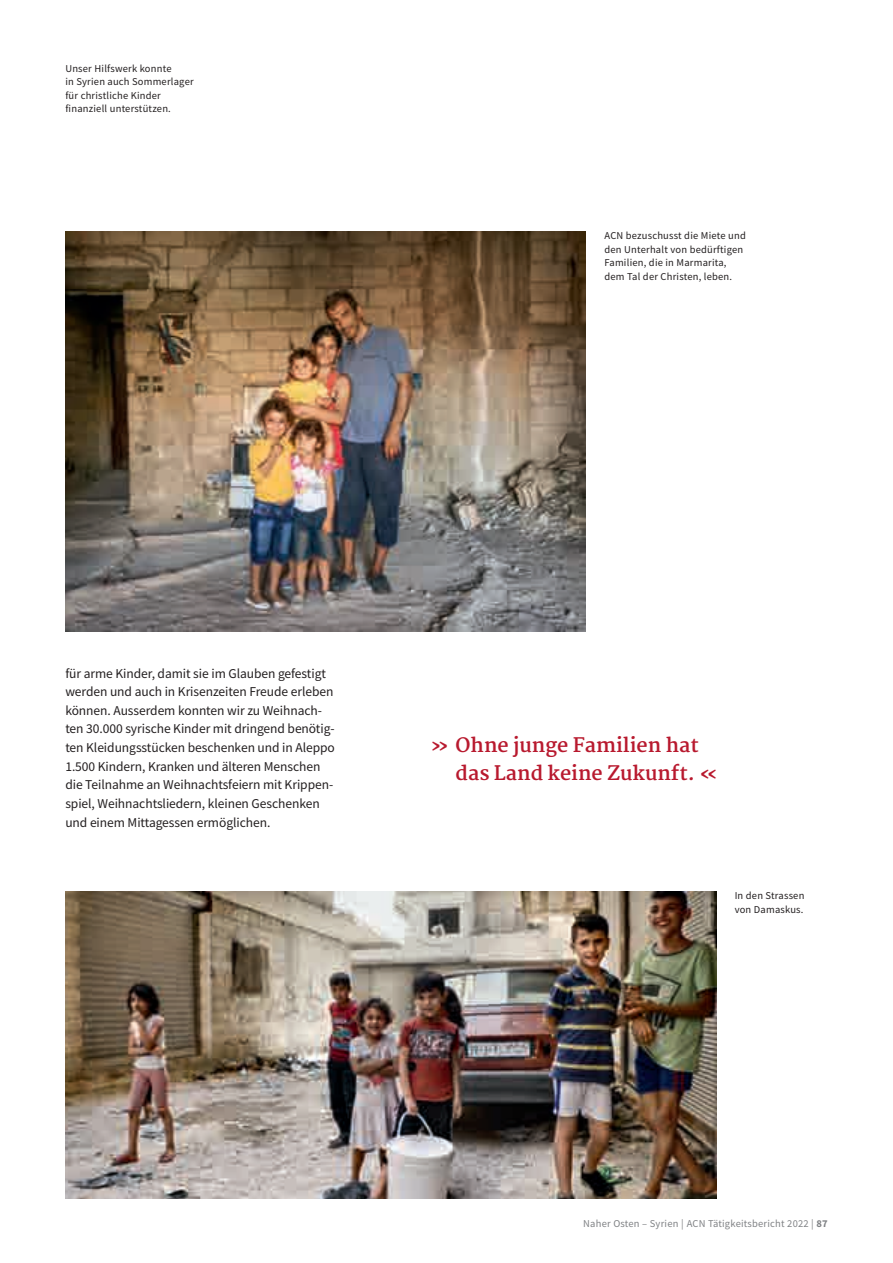
<style>
.page{position:relative;width:893px;height:1263px;background:#fff}
.page>*{position:absolute;margin:0;border:0;box-sizing:border-box;transform-origin:0 0}
.t1{font:700 19.5px/27.9px "Martel";color:#b8192e}
.t2{font:13.5px/18.6px "Source Sans Pro";letter-spacing:-.005em;color:#231f20}
.t3{font:10.5px/13.5px "Source Sans Pro";letter-spacing:.02em;color:#231f20}
.t4{font:10.5px "Source Sans Pro";letter-spacing:.02em;color:#808285}
.s1{font-weight:700}
</style>
<div class="page">
<img style="left:65px;top:891px;width:651px;height:307px">
<img style="left:65px;top:231px;width:521px;height:400px">
<p class="t3" style="left:65px;top:61px;width:130px">Unser Hilfswerk konnte<br>in Syrien auch Sommerlager für christliche Kinder finanziell unterstützen.</p>
<p class="t3" style="left:604px;top:229px;width:143px">ACN bezuschusst die Miete und den Unterhalt von bedürftigen<br>Familien, die in Marmarita, dem Tal der Christen, leben.</p>
<p class="t2" style="left:65px;top:664px;width:271px">für arme Kinder, damit sie im Glauben gefestigt werden und auch in Krisenzeiten Freude erleben können. Ausserdem konnten wir zu Weihnach&shy;ten 30.000 syrische Kinder mit dringend benötig&shy;ten Kleidungsstücken beschenken und in Aleppo 1.500 Kindern, Kranken und älteren Menschen die Teilnahme an Weihnachtsfeiern mit Krippen&shy;spiel, Weihnachtsliedern, kleinen Geschenken und einem Mittagessen ermöglichen.</p>
<h1 class="t1" style="left:456px;top:731px;width:264px;text-indent:-26px">» Ohne junge Familien hat das Land keine Zukunft. «</h1>
<p class="t3" style="left:735px;top:889px;width:71px">In den Strassen von Damaskus.</p>
<p class="t4" style="left:583px;top:1217px;width:246px">Naher Osten – Syrien | ACN Tätigkeitsbericht 2022 | <span class="s1">87</span></p>
</div>
